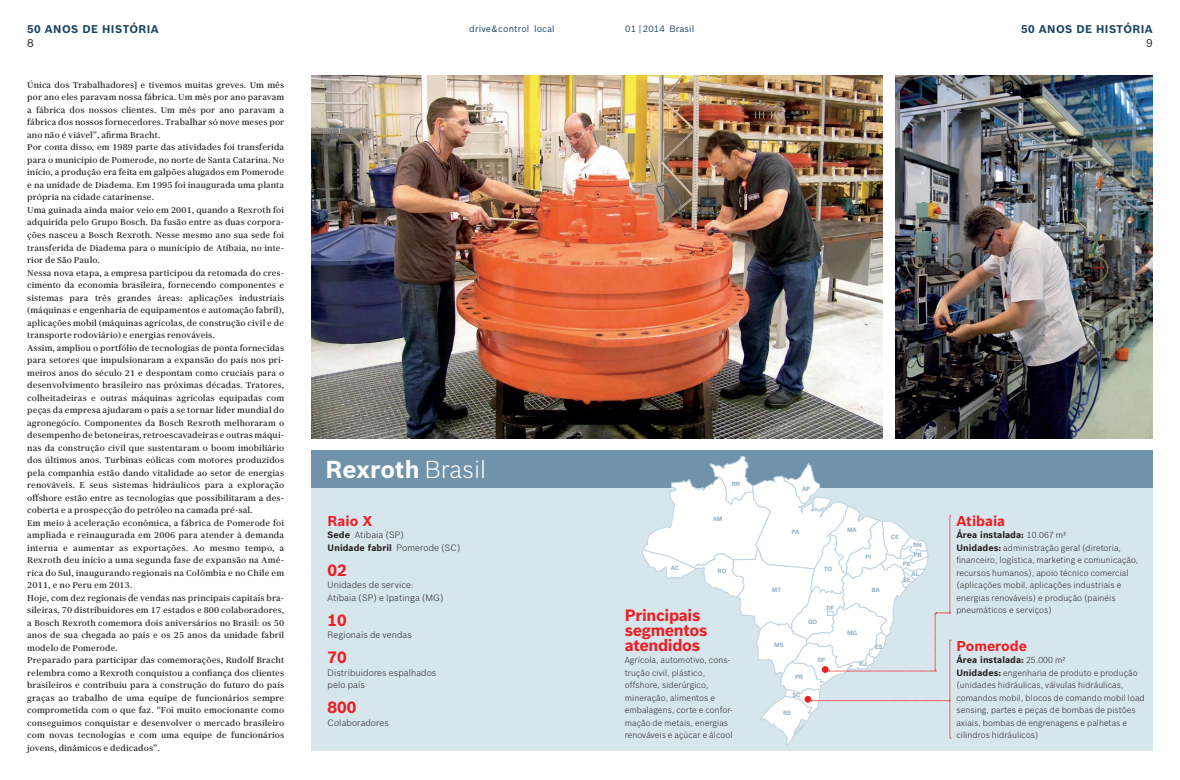
<style>
.page{position:relative;width:1180px;height:780px;background:#fff}
.page>*{position:absolute;margin:0;border:0;box-sizing:border-box;transform-origin:0 0}
.t1{font:700 24px "Bosch Sans";color:#fff}
.t2{font:700 16px/15px "Bosch Sans";letter-spacing:-.02em;color:#ee1d23}
.t3{font:700 14px "Bosch Sans";color:#ee1d23}
.t4{font:700 11px "Bosch Sans";letter-spacing:.035em;color:#1a4360}
.t5{font:11px "Bosch Sans";color:#231f20}
.t6{font:300 9px/12.5px "Bosch Sans";letter-spacing:.01em;color:#231f20}
.t7{font:700 9px "Bosch Sans";letter-spacing:.01em;color:#231f20}
.t8{font:9px "Bosch Sans";letter-spacing:.01em;color:#1a4360}
.t9{font:8.5px/12.5px "Bosch Serif";letter-spacing:.01em;color:#231f20}
.t10{font:300 8.5px/12.5px "Bosch Sans";letter-spacing:.01em;color:#231f20}
.t11{font:700 6px "Bosch Sans";letter-spacing:-.02em;color:#92aec2}
.s1{font-weight:300}
.s2{font-weight:700}
.s3{font-weight:300;font-size:8.5px}
.s4{font-weight:700;font-size:9px}
</style>
<div class="page">
<div style="left:311px;top:450px;width:841px;height:300px;background:#d7e5ec"></div>
<div style="left:311px;top:450px;width:841px;height:38px;background:#7093ab"></div>
<img style="left:895px;top:75px;width:257px;height:363px">
<img style="left:311px;top:75px;width:571px;height:363px">
<svg style="left:641px;top:456px;width:309px;height:289px"></svg>
<p class="t4" style="left:27px;top:22px;width:131px">50 anos de história</p>
<p class="t5" style="left:27px;top:36px;width:8px">8</p>
<p class="t9" style="left:27px;top:79px;width:258px">Única dos Trabalhadores] e tivemos muitas greves. Um mês por ano eles paravam nossa fábrica. Um mês por ano paravam a fábrica dos nossos clientes. Um mês por ano paravam a fábrica dos nossos fornecedores. Trabalhar só nove meses por ano não é viável”, afirma Bracht.<br>Por conta disso, em 1989 parte das atividades foi transferida para o município de Pomerode, no norte de Santa Catarina. No início, a produção era feita em galpões alugados em Pomerode e na unidade de Diadema. Em 1995 foi inaugurada uma planta própria na cidade catarinense.<br>Uma guinada ainda maior veio em 2001, quando a Rexroth foi adquirida pelo Grupo Bosch. Da fusão entre as duas corpora&shy;ções nasceu a Bosch Rexroth. Nesse mesmo ano sua sede foi transferida de Diadema para o município de Atibaia, no inte&shy;rior de São Paulo.<br>Nessa nova etapa, a empresa participou da retomada do cres&shy;cimento da economia brasileira, fornecendo componentes e sistemas para três grandes áreas: aplicações industriais (máquinas e engenharia de equipamentos e automação fabril), aplicações mobil (máquinas agrícolas, de construção civil e de transporte rodoviário) e energias renováveis.<br>Assim, ampliou o portfólio de tecnologias de ponta fornecidas para setores que impulsionaram a expansão do país nos pri&shy;meiros anos do século 21 e despontam como cruciais para o desenvolvimento brasileiro nas próximas décadas. Tratores, colheitadeiras e outras máquinas agrícolas equipadas com peças da empresa ajudaram o país a se tornar líder mundial do agronegócio. Componentes da Bosch Rexroth melhoraram o desempenho de betoneiras, retroescavadeiras e outras máqui&shy;nas da construção civil que sustentaram o boom imobiliário dos últimos anos. Turbinas eólicas com motores produzidos pela companhia estão dando vitalidade ao setor de energias renováveis. E seus sistemas hidráulicos para a exploração offshore estão entre as tecnologias que possibilitaram a des&shy;coberta e a prospecção do petróleo na camada pré-sal.<br>Em meio à aceleração econômica, a fábrica de Pomerode foi ampliada e reinaugurada em 2006 para atender à demanda interna e aumentar as exportações. Ao mesmo tempo, a Rexroth deu início a uma segunda fase de expansão na Amé&shy;rica do Sul, inaugurando regionais na Colômbia e no Chile em 2011, e no Peru em 2013.<br>Hoje, com dez regionais de vendas nas principais capitais bra&shy;sileiras, 70 distribuidores em 17 estados e 800 colaboradores, a Bosch Rexroth comemora dois aniversários no Brasil: os 50 anos de sua chegada ao país e os 25 anos da unidade fabril modelo de Pomerode.<br>Preparado para participar das comemorações, Rudolf Bracht relembra como a Rexroth conquistou a confiança dos clientes brasileiros e contribuiu para a construção do futuro do país graças ao trabalho de uma equipe de funcionários sempre comprometida com o que faz. “Foi muito emocionante como conseguimos conquistar e desenvolver o mercado brasileiro com novas tecnologias e com uma equipe de funcionários jovens, dinâmicos e dedicados”.</p>
<p class="t8" style="left:469px;top:23px;width:87px">drive &amp; control local</p>
<p class="t8" style="left:625px;top:23px;width:71px">01 | 2014 Brasil</p>
<p class="t4" style="left:1021px;top:22px;width:131px">50 anos de história</p>
<p class="t5" style="left:1145px;top:36px;width:8px">9</p>
<h1 class="t1" style="left:325px;top:454px;width:162px">rexroth <span class="s1">Brasil</span></h1>
<h3 class="t3" style="left:327px;top:512px;width:46px">raio X</h3>
<p class="t6" style="left:327px;top:528px;width:134px"><span class="s2">sede</span> Atibaia (SP)<br><span class="s2">Unidade fabril</span> Pomerode (SC)</p>
<h2 class="t2" style="left:327px;top:562px;width:21px">02</h2>
<p class="t6" style="left:327px;top:578px;width:117px">Unidades de service:<br>Atibaia (SP) e Ipatinga (MG)</p>
<h2 class="t2" style="left:327px;top:612px;width:21px">10</h2>
<p class="t6" style="left:327px;top:628px;width:86px">Regionais de vendas</p>
<h2 class="t2" style="left:327px;top:649px;width:21px">70</h2>
<p class="t6" style="left:327px;top:666px;width:110px">Distribuidores espalhados pelo país</p>
<h2 class="t2" style="left:327px;top:699px;width:30px">800</h2>
<p class="t6" style="left:327px;top:716px;width:63px">Colaboradores</p>
<p class="t11" style="left:731px;top:480px;width:10px">rr</p>
<p class="t11" style="left:802px;top:485px;width:10px">aP</p>
<p class="t11" style="left:670px;top:563px;width:10px">aC</p>
<p class="t11" style="left:712px;top:515px;width:11px">aM</p>
<p class="t11" style="left:717px;top:567px;width:10px">ro</p>
<h2 class="t2" style="left:624px;top:607px;width:84px">Principais segmentos atendidos</h2>
<p class="t10" style="left:624px;top:653px;width:109px">Agrícola, automotivo, cons&shy;trução civil, plástico, offshore, siderúrgico, mineração, alimentos e embalagens, corte e confor&shy;mação de metais, energias renováveis e açúcar e álcool</p>
<p class="t11" style="left:791px;top:528px;width:9px">Pa</p>
<p class="t11" style="left:771px;top:586px;width:11px">Mt</p>
<p class="t11" style="left:774px;top:640px;width:11px">Ms</p>
<p class="t11" style="left:824px;top:565px;width:10px">to</p>
<p class="t11" style="left:808px;top:618px;width:11px">Go</p>
<p class="t11" style="left:826px;top:604px;width:9px">dF</p>
<p class="t11" style="left:795px;top:673px;width:10px">Pr</p>
<p class="t11" style="left:792px;top:691px;width:9px">sC</p>
<p class="t11" style="left:817px;top:656px;width:9px">sP</p>
<p class="t11" style="left:783px;top:709px;width:9px">rs</p>
<p class="t11" style="left:846px;top:525px;width:10px">Ma</p>
<p class="t11" style="left:865px;top:553px;width:7px">Pi</p>
<p class="t11" style="left:871px;top:585px;width:9px">Ba</p>
<p class="t11" style="left:890px;top:533px;width:10px">Ce</p>
<p class="t11" style="left:913px;top:541px;width:10px">rn</p>
<p class="t11" style="left:913px;top:551px;width:10px">PB</p>
<p class="t11" style="left:902px;top:560px;width:9px">Pe</p>
<p class="t11" style="left:911px;top:569px;width:9px">aL</p>
<p class="t11" style="left:903px;top:576px;width:9px">se</p>
<p class="t11" style="left:847px;top:628px;width:12px">MG</p>
<p class="t11" style="left:859px;top:660px;width:9px">rJ</p>
<p class="t11" style="left:875px;top:642px;width:9px">es</p>
<h3 class="t3" style="left:956px;top:512px;width:50px">atibaia</h3>
<p class="t7" style="left:956px;top:529px;width:111px">Área instalada: <span class="s3">10.067 m²</span></p>
<p class="t10" style="left:956px;top:541px;width:183px"><span class="s4">Unidades:</span> administração geral (diretoria, financeiro, logística, marketing e comunicação, recursos humanos), apoio técnico comercial (aplicações mobil, aplicações industriais e energias renováveis) e produção (painéis pneumáticos e serviços)</p>
<h3 class="t3" style="left:956px;top:637px;width:72px">Pomerode</h3>
<p class="t7" style="left:956px;top:654px;width:111px">Área instalada: <span class="s3">25.000 m²</span></p>
<p class="t10" style="left:956px;top:666px;width:190px"><span class="s4">Unidades:</span> engenharia de produto e produção (unidades hidráulicas, válvulas hidráulicas, comandos mobil, blocos de comando mobil load sensing, partes e peças de bombas de pistões axiais, bombas de engrenagens e palhetas e cilindros hidráulicos)</p>
</div>
